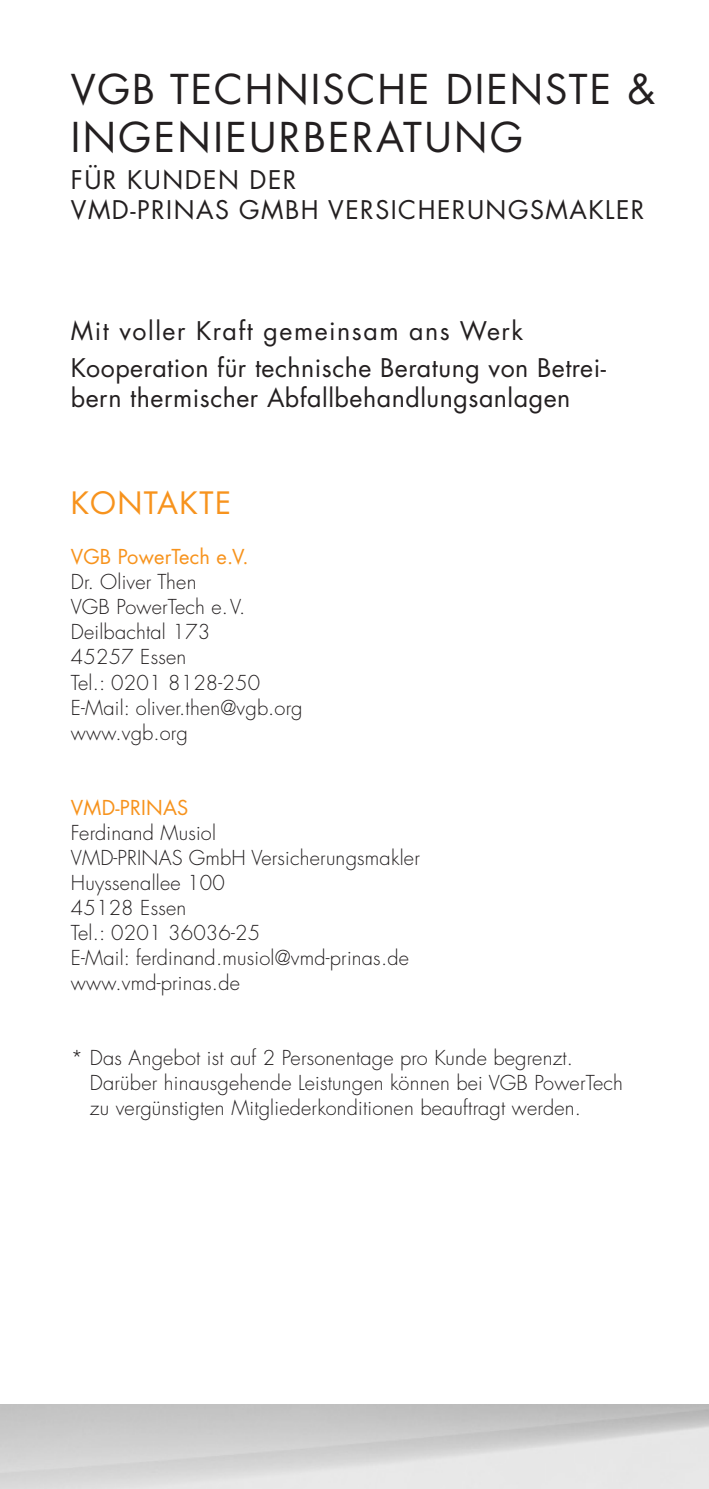
<style>
.page{position:relative;width:709px;height:1489px;background:#fff}
.page>*{position:absolute;margin:0;border:0;box-sizing:border-box;transform-origin:0 0}
.VGB_Print_DL_-_Schul{font:40px/48px "Futura LT Pro";letter-spacing:.05em;color:#231f20}
.VGB_Print_DL_-_Schul-2{font:30px "Futura LT Pro";letter-spacing:.05em;color:#f7931d}
.VGB_Print_DL_-_Schul-3{font:25px/30px "Futura LT Pro";letter-spacing:.02em;color:#231f20}
.VGB_Print_DL_-_Schul-4{font:25px/30px "Futura LT Pro";letter-spacing:.06em;color:#231f20}
.VGB_Print_DL_-_Text{font:300 20px/25px "Futura LT Pro";letter-spacing:.01em;color:#231f20}
.VGB_Print_DL_-_Text-2{font:20px "Futura LT Pro";letter-spacing:.01em;color:#f7931d}
</style>
<div class="page">
<p class="VGB_Print_DL_-_Schul" style="left:71px;top:65px;width:586px">VGB TECHNISCHE DIENSTE &amp;<br>INGENIEURBERATUNG</p>
<p class="VGB_Print_DL_-_Schul-4" style="left:71px;top:164px;width:575px">FÜR KUNDEN DER<br>VMD-PRINAS GMBH VERSICHERUNGSMAKLER</p>
<p class="VGB_Print_DL_-_Schul-4" style="left:71px;top:315px;width:454px">Mit voller Kraft gemeinsam ans Werk</p>
<p class="VGB_Print_DL_-_Schul-3" style="left:71px;top:352px;width:536px">Kooperation für technische Beratung von Betrei&shy;bern thermischer Abfallbehandlungsanlagen</p>
<p class="VGB_Print_DL_-_Schul-2" style="left:71px;top:483px;width:162px">KONTAKTE</p>
<p class="VGB_Print_DL_-_Text-2" style="left:71px;top:543px;width:179px">VGB PowerTech e.V.</p>
<p class="VGB_Print_DL_-_Text" style="left:71px;top:569px;width:127px">Dr. Oliver Then</p>
<p class="VGB_Print_DL_-_Text" style="left:71px;top:594px;width:176px">VGB PowerTech e.V.</p>
<p class="VGB_Print_DL_-_Text" style="left:71px;top:619px;width:141px">Deilbachtal 173</p>
<p class="VGB_Print_DL_-_Text" style="left:71px;top:644px;width:117px">45257 Essen</p>
<p class="VGB_Print_DL_-_Text" style="left:71px;top:669px;width:191px">Tel.: 0201 8128-250</p>
<p class="VGB_Print_DL_-_Text" style="left:71px;top:694px;width:233px">E-Mail: oliver.then@vgb.org</p>
<p class="VGB_Print_DL_-_Text" style="left:71px;top:719px;width:118px">www.vgb.org</p>
<p class="VGB_Print_DL_-_Text-2" style="left:71px;top:793px;width:119px">VMD-PRINAS</p>
<p class="VGB_Print_DL_-_Text" style="left:71px;top:819px;width:147px">Ferdinand Musiol</p>
<p class="VGB_Print_DL_-_Text" style="left:71px;top:844px;width:350px">VMD-PRINAS GmbH Versicherungsmakler</p>
<p class="VGB_Print_DL_-_Text" style="left:71px;top:869px;width:155px">Huyssenallee 100</p>
<p class="VGB_Print_DL_-_Text" style="left:71px;top:894px;width:117px">45128 Essen</p>
<p class="VGB_Print_DL_-_Text" style="left:71px;top:919px;width:191px">Tel.: 0201 36036-25</p>
<p class="VGB_Print_DL_-_Text" style="left:71px;top:944px;width:339px">E-Mail: ferdinand.musiol@vmd-prinas.de</p>
<p class="VGB_Print_DL_-_Text" style="left:71px;top:969px;width:171px">www.vmd-prinas.de</p>
<p class="VGB_Print_DL_-_Text" style="left:90px;top:1044px;width:534px;text-indent:-19px">* Das Angebot ist auf 2 Personentage pro Kunde begrenzt.<br>Darüber hinausgehende Leistungen können bei VGB PowerTech zu vergünstigten Mitgliederkonditionen beauftragt werden.</p>
</div>
